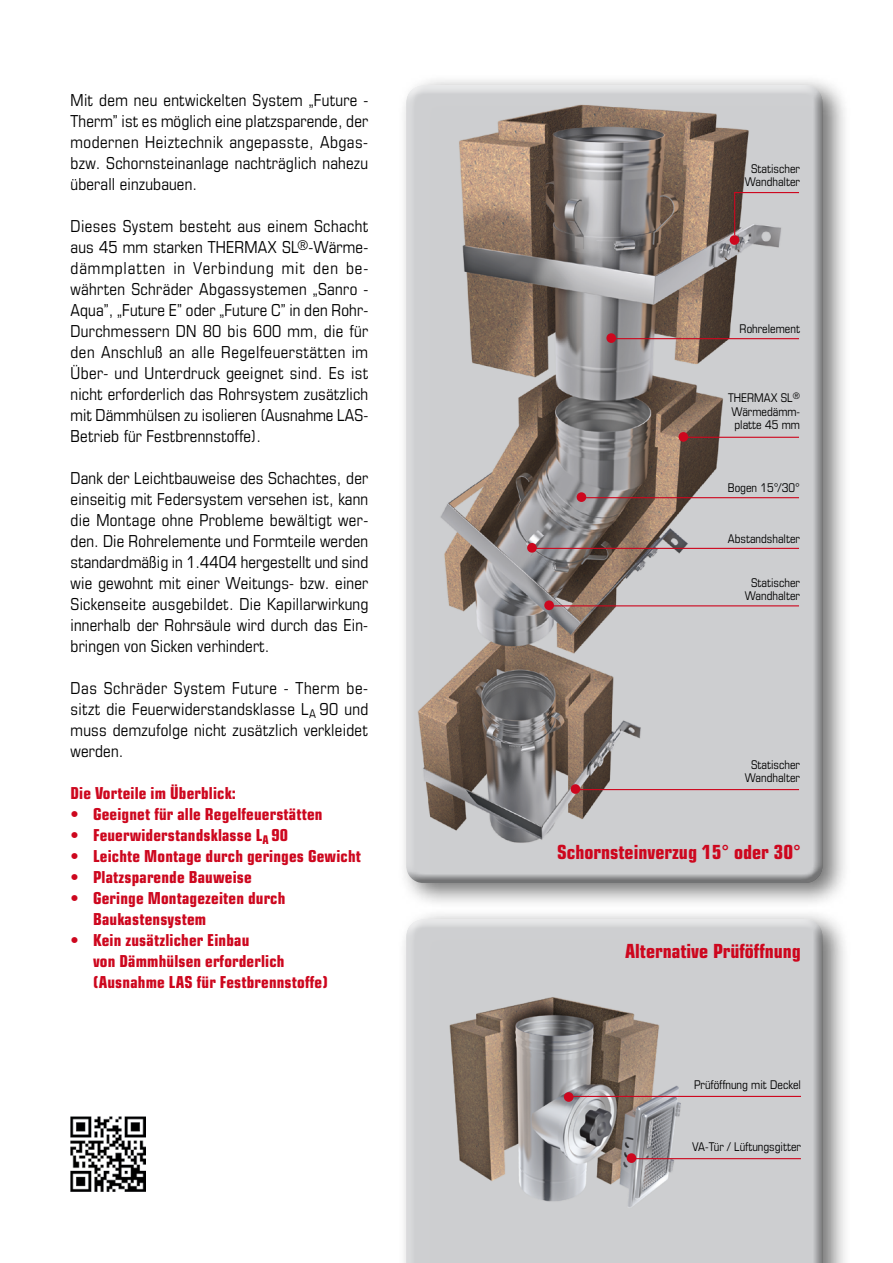
<style>
.page{position:relative;width:893px;height:1263px;background:#fff}
.page>*{position:absolute;margin:0;border:0;box-sizing:border-box;transform-origin:0 0}
.t1{font:700 condensed 19.5px "Eurostile LT Std";color:#cd071e}
.t2{font:condensed 16.5px/21px "Eurostile LT Std";letter-spacing:.01em;color:#000;text-align:justify}
.t3{font:700 condensed 16.5px/21px "Eurostile LT Std";letter-spacing:.01em;color:#cd071e}
.t4{font:condensed 12px/13.5px "Eurostile LT Std";color:#000;text-align:center}
</style>
<div class="page">
<img style="left:71px;top:1117px;width:75px;height:75px">
<div style="left:398px;top:74px;width:453px;height:835px;background:#000;opacity:.55"></div>
<div style="left:405px;top:89px;width:420px;height:795px;background:#000;opacity:.45"></div>
<div style="left:398px;top:908px;width:453px;height:355px;background:#000;opacity:.55"></div>
<div style="left:405px;top:923px;width:420px;height:340px;background:#000;opacity:.45"></div>
<hr style="left:631px;top:1158px;width:170px;height:1px;background:#cd071e">
<hr style="left:568px;top:1096px;width:233px;height:1px;background:#cd071e">
<div style="left:627px;top:1153px;width:9px;height:10px;background:#cd071e;border-radius:50%"></div>
<div style="left:564px;top:1092px;width:9px;height:10px;background:#cd071e;border-radius:50%"></div>
<hr style="left:611px;top:338px;width:188px;height:1px;background:#cd071e">
<hr style="left:582px;top:497px;width:217px;height:1px;background:#cd071e">
<hr style="left:532px;top:548px;width:267px;height:1px;background:#cd071e">
<svg style="left:734px;top:191px;width:66px;height:45px;background:#bbb3b5"></svg>
<hr style="left:549px;top:605px;width:250px;height:1px;background:#cd071e">
<hr style="left:683px;top:437px;width:116px;height:1px;background:#cd071e">
<hr style="left:574px;top:789px;width:225px;height:1px;background:#cd071e">
<div style="left:606px;top:333px;width:10px;height:10px;background:#cd071e;border-radius:50%"></div>
<div style="left:577px;top:492px;width:9px;height:10px;background:#cd071e;border-radius:50%"></div>
<div style="left:527px;top:543px;width:10px;height:10px;background:#cd071e;border-radius:50%"></div>
<div style="left:730px;top:235px;width:9px;height:10px;background:#cd071e;border-radius:50%"></div>
<div style="left:544px;top:600px;width:10px;height:10px;background:#cd071e;border-radius:50%"></div>
<div style="left:678px;top:432px;width:10px;height:10px;background:#cd071e;border-radius:50%"></div>
<div style="left:571px;top:784px;width:9px;height:10px;background:#cd071e;border-radius:50%"></div>
<p class="t2" style="left:71px;top:89px;width:299px">Mit dem neu entwickelten System „Future - Therm” ist es möglich eine platzsparende, der modernen Heiztechnik angepasste, Abgas&shy;bzw. Schornsteinanlage nachträglich nahezu überall einzubauen.</p>
<p class="t2" style="left:71px;top:215px;width:299px">Dieses System besteht aus einem Schacht aus 45 mm starken THERMAX SL<sup>®</sup>-Wärme&shy;dämmplatten in Verbindung mit den be&shy;währten Schräder Abgassystemen „Sanro - Aqua”, „Future E” oder „Future C” in den Rohr-Durchmessern DN 80 bis 600 mm, die für den Anschluß an alle Regelfeuerstätten im Über- und Unterdruck geeignet sind. Es ist nicht erforderlich das Rohrsystem zusätzlich mit Dämmhülsen zu isolieren (Ausnahme LAS-Betrieb für Festbrennstoffe).</p>
<p class="t2" style="left:71px;top:467px;width:299px">Dank der Leichtbauweise des Schachtes, der einseitig mit Federsystem versehen ist, kann die Montage ohne Probleme bewältigt wer&shy;den. Die Rohrelemente und Formteile werden standardmäßig in 1.4404 hergestellt und sind wie gewohnt mit einer Weitungs- bzw. einer Sickenseite ausgebildet. Die Kapillarwirkung innerhalb der Rohrsäule wird durch das Ein&shy;bringen von Sicken verhindert.</p>
<p class="t2" style="left:71px;top:677px;width:299px">Das Schräder System Future - Therm be&shy;sitzt die Feuerwiderstandsklasse L<sub>A</sub> 90 und muss demzufolge nicht zusätzlich verkleidet werden.</p>
<p class="t3" style="left:71px;top:782px;width:167px">Die Vorteile im Überblick:</p>
<p class="t3" style="left:71px;top:803px;width:254px">• Geeignet für alle Regelfeuerstätten</p>
<p class="t3" style="left:71px;top:824px;width:219px">• Feuerwiderstandsklasse L<sub>A</sub> 90</p>
<p class="t3" style="left:71px;top:845px;width:292px">• Leichte Montage durch geringes Gewicht</p>
<p class="t3" style="left:71px;top:866px;width:183px">• Platzsparende Bauweise</p>
<p class="t3" style="left:93px;top:887px;width:194px;text-indent:-23px">• Geringe Montagezeiten durch<br>Baukastensystem</p>
<p class="t3" style="left:93px;top:929px;width:236px;text-indent:-23px">• Kein zusätzlicher Einbau<br>von Dämmhülsen erforderlich (Ausnahme LAS für Festbrennstoffe)</p>
<p class="t4" style="left:745px;top:161px;width:57px">Statischer<br>Wandhalter</p>
<p class="t4" style="left:740px;top:322px;width:62px">Rohrelement</p>
<p class="t4" style="left:728px;top:391px;width:74px;text-align:justify">THERMAX SL<sup>® </sup>Wärmedämm&shy;platte 45 mm</p>
<p class="t4" style="left:728px;top:481px;width:74px">Bogen 15°/30°</p>
<p class="t4" style="left:728px;top:531px;width:74px">Abstandshalter</p>
<p class="t4" style="left:745px;top:576px;width:57px">Statischer<br>Wandhalter</p>
<p class="t4" style="left:745px;top:757px;width:57px">Statischer<br>Wandhalter</p>
<p class="t1" style="left:557px;top:840px;width:245px">Schornsteinverzug 15° oder 30°</p>
<p class="t1" style="left:625px;top:939px;width:177px">Alternative Prüföffnung</p>
<p class="t4" style="left:694px;top:1077px;width:108px">Prüföffnung mit Deckel</p>
<p class="t4" style="left:692px;top:1139px;width:110px">VA-Tür / Lüftungsgitter</p>
</div>
